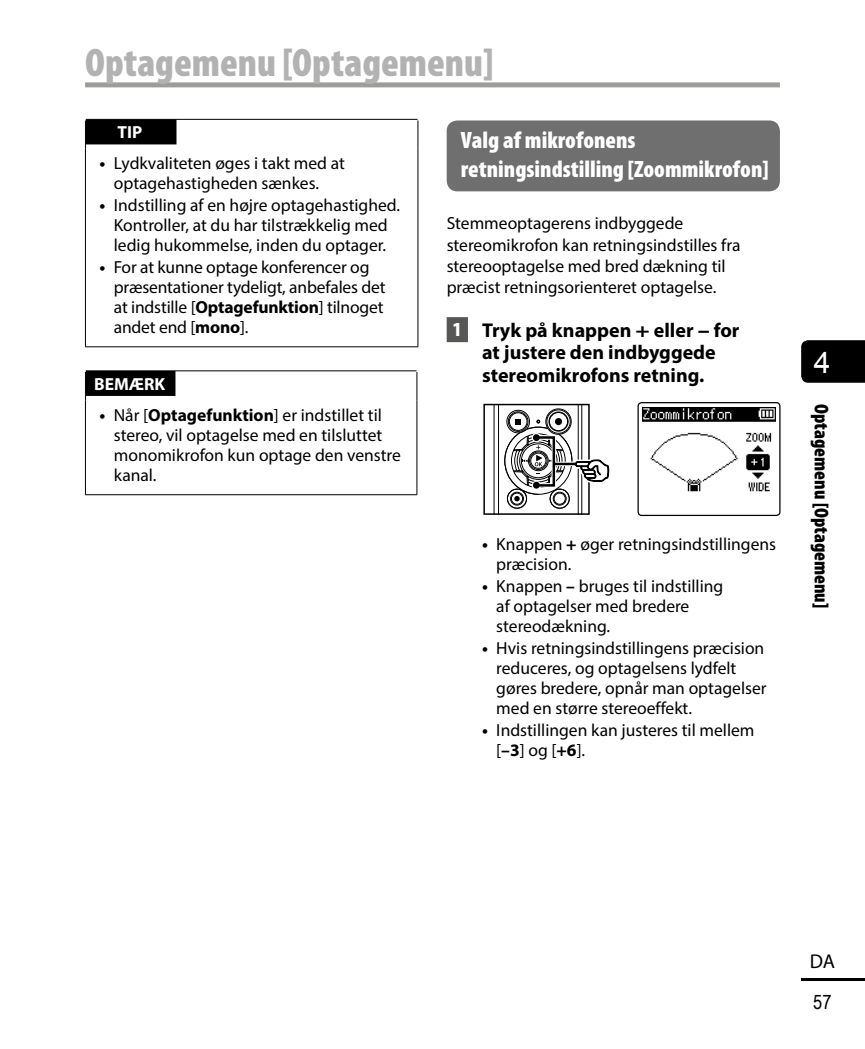
<style>
.page{position:relative;width:865px;height:1049px;background:#fff}
.page>*{position:absolute;margin:0;border:0;box-sizing:border-box;transform-origin:0 0}
.t1{font:900 condensed 40px "Myriad Pro";color:#b3b2b2}
.t2{font:30px "Arial";color:#fff}
.t3{font:900 condensed 23.75px/28.8px "Myriad Pro";color:#fff}
.t4{font:700 20px/22.5px "Myriad Pro";color:#000;text-align:center}
.t5{font:900 condensed 20px "Myriad Pro";color:#000}
.t6{font:20px "Arial Narrow";color:#000}
.t7{font:20px "Myriad Pro";color:#000}
.t8{font:17.5px/20px "Myriad Pro";color:#000}
.t9{font:700 17.5px "Myriad Pro";color:#fff}
.s1{font-weight:700}
.s2{font-weight:900;font-stretch:condensed;color:#fff}
.s3{font-weight:900;font-stretch:condensed}
</style>
<div class="page">
<div style="left:801px;top:340px;width:64px;height:43px;background:#000"></div>
<hr style="left:801px;top:978px;width:64px;height:3px;background:#000">
<div style="left:85px;top:82px;width:695px;height:5px;background:#9d9d9c"></div>
<svg style="left:85px;top:120px;width:1px;height:29px"></svg>
<svg style="left:417px;top:120px;width:1px;height:29px"></svg>
<hr style="left:85px;top:149px;width:1px;height:197px;background:#000">
<hr style="left:417px;top:149px;width:1px;height:197px;background:#000">
<hr style="left:85px;top:346px;width:333px;height:1px;background:#000">
<hr style="left:86px;top:119px;width:331px;height:1px;background:#000">
<div style="left:86px;top:119px;width:90px;height:25px;background:#000"></div>
<svg style="left:85px;top:372px;width:1px;height:28px"></svg>
<svg style="left:416px;top:372px;width:1px;height:28px"></svg>
<hr style="left:85px;top:400px;width:1px;height:94px;background:#000">
<hr style="left:416px;top:400px;width:1px;height:94px;background:#000">
<hr style="left:85px;top:494px;width:332px;height:1px;background:#000">
<hr style="left:86px;top:370px;width:330px;height:1px;background:#000">
<div style="left:86px;top:371px;width:89px;height:25px;background:#000"></div>
<div style="left:446px;top:317px;width:22px;height:25px;background:#575756"></div>
<div style="left:446px;top:120px;width:334px;height:71px;background:#706f6f;border-radius:11px"></div>
<hr style="left:578px;top:404px;width:1px;height:110px;background:#000">
<hr style="left:581px;top:404px;width:1px;height:110px;background:#000">
<hr style="left:498px;top:404px;width:1px;height:110px;background:#000">
<hr style="left:493px;top:404px;width:1px;height:110px;background:#000">
<div style="left:507px;top:489px;width:20px;height:20px;border:1px solid #000;border-radius:50%"></div>
<div style="left:507px;top:489px;width:20px;height:19px;border:1px solid #000;border-radius:50%"></div>
<div style="left:511px;top:493px;width:12px;height:12px;border:1px solid #000;border-radius:50%"></div>
<div style="left:549px;top:489px;width:20px;height:20px;border:1px solid #000;border-radius:50%"></div>
<div style="left:550px;top:489px;width:19px;height:19px;border:1px solid #000;border-radius:50%"></div>
<div style="left:553px;top:493px;width:12px;height:12px;border:1px solid #000;border-radius:50%"></div>
<div style="left:510px;top:492px;width:14px;height:13px;border:1px solid #000;border-radius:50%"></div>
<div style="left:553px;top:492px;width:13px;height:13px;border:1px solid #000;border-radius:50%"></div>
<div style="left:483px;top:404px;width:106px;height:111px;border:2px solid #000"></div>
<svg style="left:504px;top:403px;width:106px;height:98px"></svg>
<svg style="left:555px;top:462px;width:18px;height:4px"></svg>
<hr style="left:554px;top:463px;width:21px;height:2px;background:#000">
<div style="left:537px;top:436px;width:18px;height:51px;border:2px solid #000"></div>
<img style="left:643px;top:408px;width:132px;height:84px">
<div style="left:637px;top:402px;width:143px;height:114px;border:1px solid #000;border-radius:4px"></div>
<h1 class="t1" style="left:85px;top:40px;width:410px">Optagemenu [Optagemenu]</h1>
<p class="t9" style="left:117px;top:121px;width:26px">TIP</p>
<p class="t8" style="left:114px;top:153px;width:233px;text-indent:-14px"><span class="s1">•</span> Lydkvaliteten øges i takt med at optagehastigheden sænkes.</p>
<p class="t8" style="left:100px;top:195px;width:302px;text-align:center"><span class="s1">•</span> Indstilling af en højre optagehastighed.<br>Kontroller, at du har tilstrækkelig med ledig hukommelse, inden du optager.</p>
<p class="t8" style="left:114px;top:256px;width:273px;text-indent:-14px"><span class="s1">•</span> For at kunne optage konferencer og præsentationer tydeligt, anbefales det at indstille [<span class="s1">Optagefunktion</span>] tilnoget andet end [<span class="s1">mono</span>].</p>
<p class="t9" style="left:94px;top:372px;width:72px">BEMÆRK</p>
<p class="t8" style="left:114px;top:404px;width:288px;text-indent:-14px"><span class="s1">•</span> Når [<span class="s1">Optagefunktion</span>] er indstillet til stereo, vil optagelse med en tilsluttet monomikrofon kun optage den venstre kanal.</p>
<h3 class="t3" style="left:461px;top:126px;width:309px">Valg af mikrofonens retningsindstilling [Zoommikrofon]</h3>
<p class="t8" style="left:446px;top:212px;width:295px;line-height:21.2px">Stemmeoptagerens indbyggede stereomikrofon kan retningsindstilles fra stereooptagelse med bred dækning til præcist retningsorienteret optagelse.</p>
<p class="t4" style="left:453px;top:318px;width:288px"><span class="s2">1</span> Tryk på knappen <span class="s3">+</span> eller <span class="s3">–</span> for at justere den indbyggede stereomikrofons retning.</p>
<p class="t8" style="left:496px;top:534px;width:281px;text-indent:-14px"><span class="s1">•</span> Knappen <span class="s1">+</span> øger retningsindstillingens præcision.</p>
<p class="t8" style="left:496px;top:576px;width:228px;text-indent:-14px"><span class="s1">•</span> Knappen <span class="s1">–</span> bruges til indstilling af optagelser med bredere stereodækning.</p>
<p class="t8" style="left:496px;top:638px;width:272px;text-indent:-14px"><span class="s1">•</span> Hvis retningsindstillingens præcision reduceres, og optagelsens lydfelt gøres bredere, opnår man optagelser med en større stereoeffekt.</p>
<p class="t8" style="left:496px;top:719px;width:260px;text-indent:-14px"><span class="s1">•</span> Indstillingen kan justeres til mellem [<span class="s1">–3</span>] og [<span class="s1">+6</span>].</p>
<h2 class="t2" style="left:814px;top:343px;width:18px">4</h2>
<p class="t5" style="left:832px;top:404px;width:206px;rotate:90deg">Optagemenu [Optagemenu]</p>
<p class="t7" style="left:809px;top:948px;width:27px">DA</p>
<p class="t6" style="left:813px;top:988px;width:20px">57</p>
</div>
